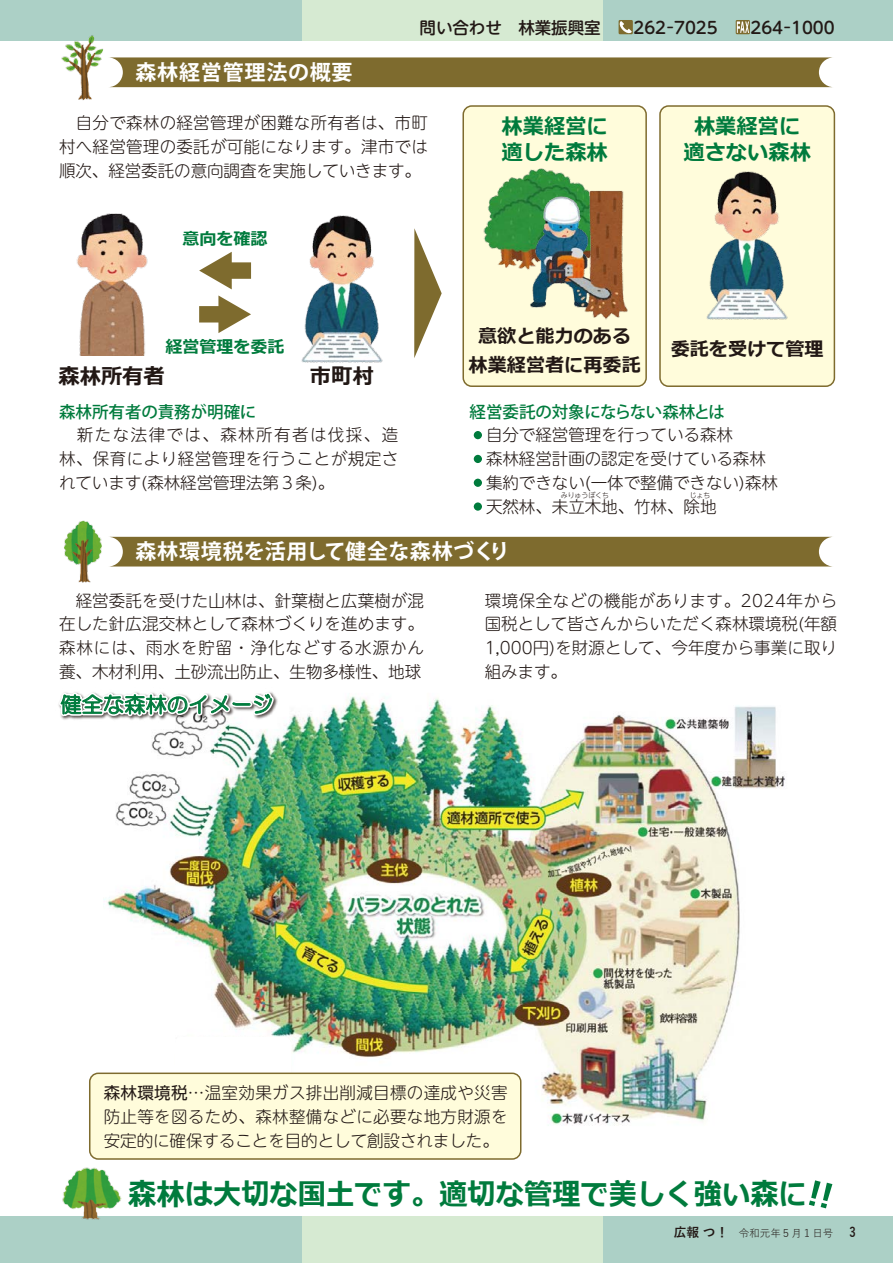
<style>
.page{position:relative;width:893px;height:1263px;background:#fff}
.page>*{position:absolute;margin:0;border:0;box-sizing:border-box;transform-origin:0 0}
.t1{font:700 29.7px "Meiryo";color:#007b3d;scale:.95 1}
.t2{font:700 21.3px/25.5px "Meiryo";color:#007b3d}
.t3{font:21.3px "HG Maru Gothic MPRO";color:#007b3d}
.t4{font:700 21.3px "Meiryo";color:#221815}
.t5{font:700 21px "Koz Go Pro";letter-spacing:.02em;color:#fff}
.t6{font:700 21px "Koz Go Pro";letter-spacing:.04em;color:#fff}
.t7{font:700 19.2px/29px "Meiryo";color:#221815;text-align:center}
.t8{font:700 16.95px "Meiryo";color:#007b3d}
.t9{font:300 16.5px/23.9px "UD Shin M Go Pr 6";letter-spacing:-.005em;color:#221815;text-align:justify}
.t10{font:500 16.5px "UD Shin M Go Pr 6";letter-spacing:-.005em;color:#221815}
.t11{font:500 16.5px "Koz Go Pr 6 N";letter-spacing:-.005em;color:#007b3d}
.t12{font:10.5px "Yu Gothic";color:#221815}
.t13{font:300 7.2px "UD Shin M Go Pr 6";color:#221815;scale:.95 1}
.s1{color:#007b3d}
.s2{font-family:"UD Shin Go Pr 6";font-weight:400}
.s3{font-weight:700;font-size:12.75px}
.s4{font-weight:700;font-size:13.5px}
</style>
<div class="page">
<div style="left:302px;top:1217px;width:302px;height:46px;background:#d6ead2"></div>
<div style="left:0;top:1217px;width:302px;height:46px;background:#acd0c6"></div>
<div style="left:604px;top:1217px;width:289px;height:46px;background:#acd0c6"></div>
<div style="left:302px;top:0;width:302px;height:40px;background:#d6ead2"></div>
<div style="left:0;top:0;width:302px;height:40px;background:#acd0c6"></div>
<div style="left:604px;top:0;width:289px;height:40px;background:#acd0c6"></div>
<img style="left:63px;top:1168px;width:59px;height:52px">
<div style="left:109px;top:57px;width:723px;height:30px;background:#7e6b2e"></div>
<img style="left:64px;top:520px;width:38px;height:63px">
<div style="left:110px;top:537px;width:721px;height:29px;background:#7e6b2e"></div>
<img style="left:58px;top:35px;width:50px;height:66px">
<img style="left:103px;top:696px;width:682px;height:444px">
<img style="left:301px;top:215px;width:82px;height:148px">
<img style="left:76px;top:213px;width:72px;height:142px">
<svg style="left:809px;top:1180px;width:23px;height:28px"></svg>
<div style="left:175px;top:1036px;width:116px;height:81px;background:#fff;border-radius:8px"></div>
<div style="left:463px;top:106px;width:183px;height:280px;background:#fffcdb;border-radius:9px"></div>
<div style="left:462px;top:105px;width:185px;height:282px;border:2px solid #7e6b2e;border-radius:9px"></div>
<svg style="left:619px;top:20px;width:14px;height:14px"></svg>
<svg style="left:619px;top:21px;width:13px;height:13px"></svg>
<svg style="left:736px;top:20px;width:14px;height:14px"></svg>
<svg style="left:737px;top:21px;width:12px;height:12px"></svg>
<div style="left:467px;top:425px;width:21px;height:21px;border:6px solid #fff;border-radius:50%"></div>
<div style="left:467px;top:448px;width:21px;height:21px;border:6px solid #fff;border-radius:50%"></div>
<div style="left:467px;top:472px;width:21px;height:21px;border:6px solid #fff;border-radius:50%"></div>
<div style="left:467px;top:496px;width:21px;height:21px;border:6px solid #fff;border-radius:50%"></div>
<div style="left:660px;top:106px;width:174px;height:280px;background:#fffcdb;border-radius:9px"></div>
<div style="left:659px;top:105px;width:176px;height:282px;border:2px solid #7e6b2e;border-radius:9px"></div>
<div style="left:199px;top:306px;width:25px;height:16px;background:#7e6b2e"></div>
<svg style="left:218px;top:295px;width:33px;height:38px"></svg>
<div style="left:226px;top:262px;width:25px;height:17px;background:#7e6b2e"></div>
<svg style="left:199px;top:252px;width:33px;height:37px"></svg>
<svg style="left:414px;top:228px;width:28px;height:130px"></svg>
<img style="left:483px;top:168px;width:102px;height:101px">
<img style="left:522px;top:188px;width:106px;height:132px">
<img style="left:706px;top:171px;width:82px;height:149px">
<div style="left:90px;top:1073px;width:431px;height:86px;background:#fffcdb;border-radius:9px"></div>
<div style="left:89px;top:1072px;width:432px;height:88px;border:2px solid #7e6b2e;border-radius:9px"></div>
<img style="left:58px;top:696px;width:223px;height:27px">
<svg style="left:59px;top:692px;width:216px;height:27px"></svg>
<p class="t6" style="left:135px;top:59px;width:219px">森林経営管理法の概要</p>
<p class="t10" style="left:420px;top:13px;width:417px">問い合わせ　林業振興室　　262－7025　　264－1000</p>
<p class="t9" style="left:59px;top:110px;width:370px">　自分で森林の経営管理が困難な所有者は、市町村へ経営管理の委託が可能になります。津市では順次、経営委託の意向調査を実施していきます。</p>
<p class="t8" style="left:183px;top:227px;width:87px">意向を確認</p>
<p class="t8" style="left:166px;top:335px;width:121px">経営管理を委託</p>
<p class="t4" style="left:58px;top:361px;width:108px">森林所有者</p>
<p class="t4" style="left:310px;top:361px;width:65px">市町村</p>
<p class="t11" style="left:59px;top:402px;width:199px">森林所有者の責務が明確に</p>
<p class="t9" style="left:59px;top:422px;width:341px">　新たな法律では、森林所有者は伐採、造林、保育により経営管理を行うことが規定されています(森林経営管理法第３条)。</p>
<p class="t2" style="left:502px;top:115px;width:108px">林業経営に適した森林</p>
<p class="t2" style="left:683px;top:115px;width:129px;text-align:center">林業経営に適さない森林</p>
<p class="t7" style="left:469px;top:323px;width:174px">意欲と能力のある林業経営者に再委託</p>
<p class="t7" style="left:671px;top:335px;width:155px">委託を受けて管理</p>
<p class="t11" style="left:470px;top:402px;width:257px">経営委託の対象にならない森林とは</p>
<p class="t9" style="left:470px;top:422px;width:265px"><span class="s1">●</span>自分で経営管理を行っている森林</p>
<p class="t9" style="left:470px;top:446px;width:298px"><span class="s1">●</span>森林経営計画の認定を受けている森林</p>
<p class="t9" style="left:470px;top:470px;width:310px"><span class="s1">●</span>集約できない(一体で整備できない)森林</p>
<p class="t9" style="left:470px;top:494px;width:248px"><span class="s1">●</span>天然林、未立木地、竹林、除地</p>
<p class="t13" style="left:561px;top:489px;width:52px">みりゅうぼくち</p>
<p class="t13" style="left:690px;top:489px;width:23px">じょち</p>
<p class="t5" style="left:135px;top:538px;width:376px">森林環境税を活用して健全な森林づくり</p>
<p class="t9" style="left:59px;top:587px;width:366px">　経営委託を受けた山林は、針葉樹と広葉樹が混在した針広混交林として森林づくりを進めます。森林には、雨水を貯留・浄化などする水源かん養、木材利用、土砂流出防止、生物多様性、地球</p>
<p class="t9" style="left:485px;top:587px;width:354px">環境保全などの機能があります。2024年から国税として皆さんからいただく森林環境税(年額1,000円)を財源として、今年度から事業に取り組みます。</p>
<p class="t3" style="left:61px;top:694px;width:214px">健全な森林のイメージ</p>
<p class="t9" style="left:104px;top:1080px;width:405px"><span class="s2">森林環境税</span>…温室効果ガス排出削減目標の達成や災害防止等を図るため、森林整備などに必要な地方財源を安定的に確保することを目的として創設されました。</p>
<h1 class="t1" style="left:128px;top:1173px;width:716px">森林は大切な国土です。適切な管理で美しく強い森に</h1>
<p class="t12" style="left:674px;top:1223px;width:183px"><span class="s3">広報 つ！</span> 令和元年５月１日号 <span class="s4">3</span></p>
</div>
